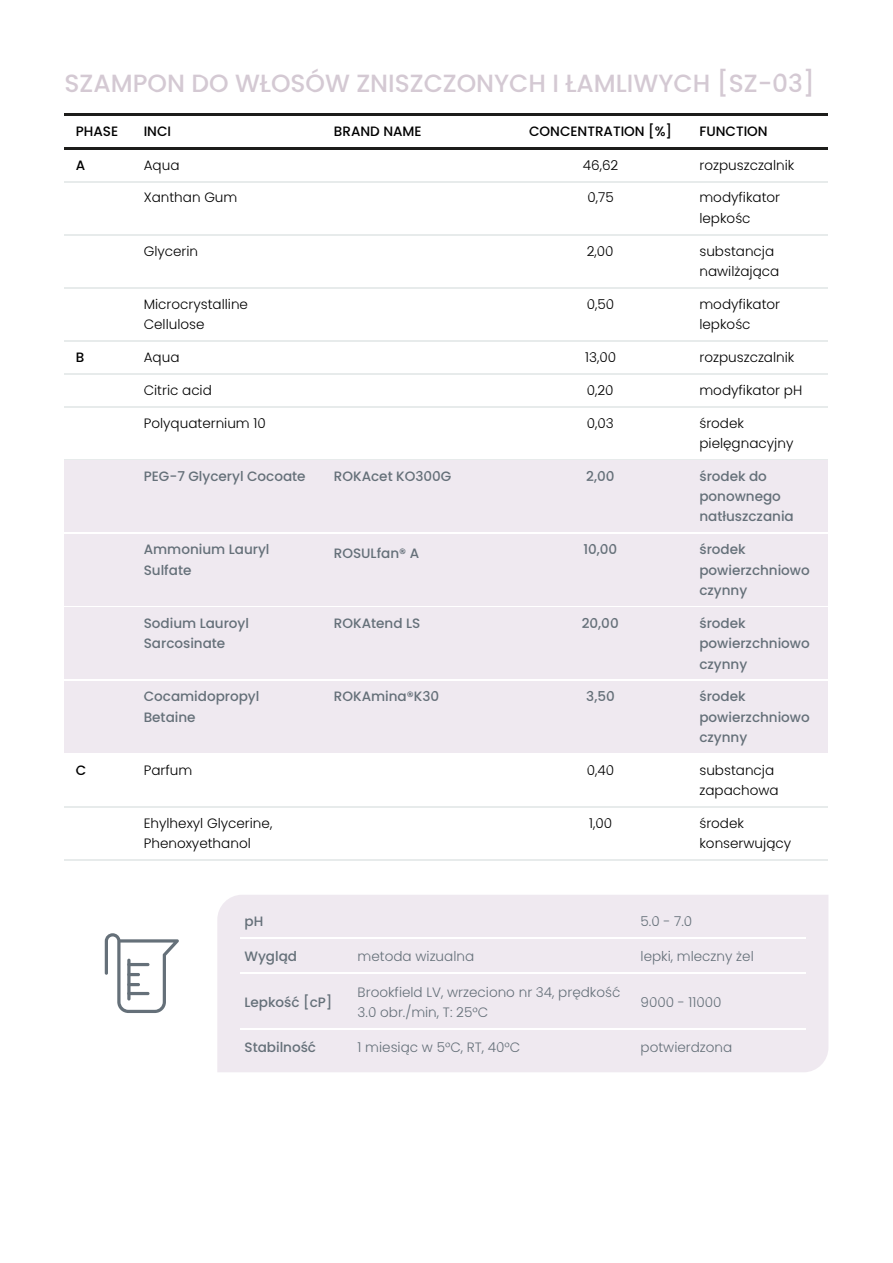
<style>
.page{position:relative;width:893px;height:1263px;background:#fff}
.page>*{position:absolute;margin:0;border:0;box-sizing:border-box;transform-origin:0 0}
.t1{font:24.9px "Medium Poppins";letter-spacing:.005em;color:#d4c9d3}
.t2{font:13.5px/20.4px "Light Poppins";letter-spacing:.005em;color:#000}
.t3{font:500 13.5px/20.4px "Poppins";letter-spacing:.005em;color:#657079}
.t4{font:13.5px/20.4px "Light Poppins";letter-spacing:.005em;color:#657079}
.t5{font:500 13.5px "Poppins";letter-spacing:.005em;color:#000}
</style>
<div class="page">
<hr style="left:64px;top:113px;width:764px;height:2px;background:#1d1d1b">
<hr style="left:64px;top:147px;width:764px;height:2px;background:#1d1d1b">
<hr style="left:64px;top:181px;width:764px;height:1px;background:#e7ebeb">
<hr style="left:64px;top:234px;width:764px;height:1px;background:#e7ebeb">
<hr style="left:64px;top:287px;width:764px;height:1px;background:#e7ebeb">
<hr style="left:64px;top:340px;width:764px;height:2px;background:#e7ebeb">
<hr style="left:64px;top:373px;width:764px;height:1px;background:#e7ebeb">
<hr style="left:64px;top:406px;width:764px;height:1px;background:#e7ebeb">
<hr style="left:64px;top:459px;width:764px;height:1px;background:#e7ebeb">
<div style="left:64px;top:460px;width:764px;height:74px;background:#efe9f0"></div>
<hr style="left:64px;top:533px;width:764px;height:1px;background:#fff">
<div style="left:64px;top:534px;width:764px;height:73px;background:#efe9f0"></div>
<hr style="left:64px;top:606px;width:764px;height:1px;background:#fff">
<div style="left:64px;top:607px;width:764px;height:74px;background:#efe9f0"></div>
<hr style="left:64px;top:680px;width:764px;height:1px;background:#fff">
<div style="left:64px;top:681px;width:764px;height:73px;background:#efe9f0"></div>
<hr style="left:64px;top:753px;width:764px;height:1px;background:#fff">
<hr style="left:64px;top:807px;width:764px;height:1px;background:#e7ebeb">
<hr style="left:64px;top:860px;width:764px;height:1px;background:#e7ebeb">
<div style="left:217px;top:895px;width:611px;height:177px;background:#efe9f0"></div>
<hr style="left:240px;top:938px;width:113px;height:1px;background:#fff">
<hr style="left:353px;top:938px;width:283px;height:1px;background:#fff">
<hr style="left:636px;top:938px;width:169px;height:1px;background:#fff">
<hr style="left:240px;top:973px;width:113px;height:1px;background:#fff">
<hr style="left:353px;top:973px;width:283px;height:1px;background:#fff">
<hr style="left:636px;top:973px;width:169px;height:1px;background:#fff">
<hr style="left:240px;top:1028px;width:113px;height:1px;background:#fff">
<hr style="left:353px;top:1028px;width:283px;height:1px;background:#fff">
<hr style="left:636px;top:1028px;width:169px;height:1px;background:#fff">
<svg style="left:105px;top:933px;width:74px;height:80px"></svg>
<hr style="left:127px;top:963px;width:22px;height:3px;background:#657079;border-radius:2px">
<h1 class="t1" style="left:64px;top:66px;width:751px">SZAMPON DO WŁOSÓW ZNISZCZONYCH I ŁAMLIWYCH [SZ-03]</h1>
<p class="t5" style="left:76px;top:122px;width:44px">PHASE</p>
<p class="t5" style="left:144px;top:122px;width:29px">INCI</p>
<p class="t5" style="left:334px;top:122px;width:89px">BRAND NAME</p>
<p class="t5" style="left:529px;top:122px;width:144px">CONCENTRATION [%]</p>
<p class="t5" style="left:699px;top:122px;width:70px">FUNCTION</p>
<p class="t5" style="left:76px;top:156px;width:11px">A</p>
<p class="t2" style="left:144px;top:155px;width:37px">Aqua</p>
<p class="t2" style="left:583px;top:155px;width:37px">46,62</p>
<p class="t2" style="left:699px;top:155px;width:96px">rozpuszczalnik</p>
<p class="t2" style="left:144px;top:188px;width:95px">Xanthan Gum</p>
<p class="t2" style="left:587px;top:188px;width:28px">0,75</p>
<p class="t2" style="left:699px;top:188px;width:82px">modyfikator lepkośc</p>
<p class="t2" style="left:144px;top:241px;width:56px">Glycerin</p>
<p class="t2" style="left:587px;top:241px;width:28px">2,00</p>
<p class="t2" style="left:699px;top:241px;width:81px">substancja nawilżająca</p>
<p class="t2" style="left:144px;top:294px;width:106px">Microcrystalline<br>Cellulose</p>
<p class="t2" style="left:587px;top:294px;width:29px">0,50</p>
<p class="t2" style="left:699px;top:294px;width:82px">modyfikator lepkośc</p>
<p class="t5" style="left:76px;top:348px;width:10px">B</p>
<p class="t2" style="left:144px;top:347px;width:37px">Aqua</p>
<p class="t2" style="left:585px;top:347px;width:32px">13,00</p>
<p class="t2" style="left:699px;top:347px;width:96px">rozpuszczalnik</p>
<p class="t2" style="left:144px;top:380px;width:70px">Citric acid</p>
<p class="t2" style="left:587px;top:380px;width:28px">0,20</p>
<p class="t2" style="left:699px;top:380px;width:104px">modyfikator pH</p>
<p class="t2" style="left:144px;top:413px;width:124px">Polyquaternium 10</p>
<p class="t2" style="left:587px;top:413px;width:28px">0,03</p>
<p class="t2" style="left:699px;top:413px;width:95px">środek pielęgnacyjny</p>
<p class="t3" style="left:144px;top:466px;width:163px">PEG-7 Glyceryl Cocoate</p>
<p class="t3" style="left:334px;top:466px;width:119px">ROKAcet KO300G</p>
<p class="t3" style="left:586px;top:466px;width:30px">2,00</p>
<p class="t3" style="left:699px;top:466px;width:96px">środek do ponownego natłuszczania</p>
<p class="t3" style="left:144px;top:539px;width:127px">Ammonium Lauryl<br>Sulfate</p>
<p class="t3" style="left:334px;top:543px;width:87px">ROSULfan® A</p>
<p class="t3" style="left:583px;top:539px;width:35px">10,00</p>
<p class="t3" style="left:699px;top:539px;width:112px">środek powierzchniowo czynny</p>
<p class="t3" style="left:144px;top:613px;width:107px">Sodium Lauroyl<br>Sarcosinate</p>
<p class="t3" style="left:334px;top:613px;width:88px">ROKAtend LS</p>
<p class="t3" style="left:581px;top:613px;width:38px">20,00</p>
<p class="t3" style="left:699px;top:613px;width:112px">środek powierzchniowo czynny</p>
<p class="t3" style="left:144px;top:686px;width:117px">Cocamidopropyl<br>Betaine</p>
<p class="t3" style="left:334px;top:686px;width:107px">ROKAmina®K30</p>
<p class="t3" style="left:586px;top:686px;width:30px">3,50</p>
<p class="t3" style="left:699px;top:686px;width:112px">środek powierzchniowo czynny</p>
<p class="t5" style="left:76px;top:761px;width:12px">C</p>
<p class="t2" style="left:144px;top:760px;width:50px">Parfum</p>
<p class="t2" style="left:587px;top:760px;width:29px">0,40</p>
<p class="t2" style="left:699px;top:760px;width:81px">substancja zapachowa</p>
<p class="t2" style="left:144px;top:813px;width:130px">Ehylhexyl Glycerine,<br>Phenoxyethanol</p>
<p class="t2" style="left:589px;top:813px;width:24px">1,00</p>
<p class="t2" style="left:699px;top:813px;width:93px">środek konserwujący</p>
<p class="t3" style="left:244px;top:911px;width:20px">pH</p>
<p class="t4" style="left:640px;top:911px;width:53px">5.0 - 7.0</p>
<p class="t3" style="left:244px;top:947px;width:54px">Wygląd</p>
<p class="t4" style="left:357px;top:947px;width:118px">metoda wizualna</p>
<p class="t4" style="left:640px;top:947px;width:115px">lepki, mleczny żel</p>
<p class="t3" style="left:244px;top:992px;width:89px">Lepkość [cP]</p>
<p class="t4" style="left:357px;top:982px;width:264px">Brookfield LV, wrzeciono nr 34, prędkość<br>3.0 obr./min, T: 25°C</p>
<p class="t4" style="left:640px;top:992px;width:82px">9000 - 11000</p>
<p class="t3" style="left:244px;top:1037px;width:73px">Stabilność</p>
<p class="t4" style="left:357px;top:1037px;width:164px">1 miesiąc w 5°C, RT, 40°C</p>
<p class="t4" style="left:640px;top:1037px;width:93px">potwierdzona</p>
</div>
